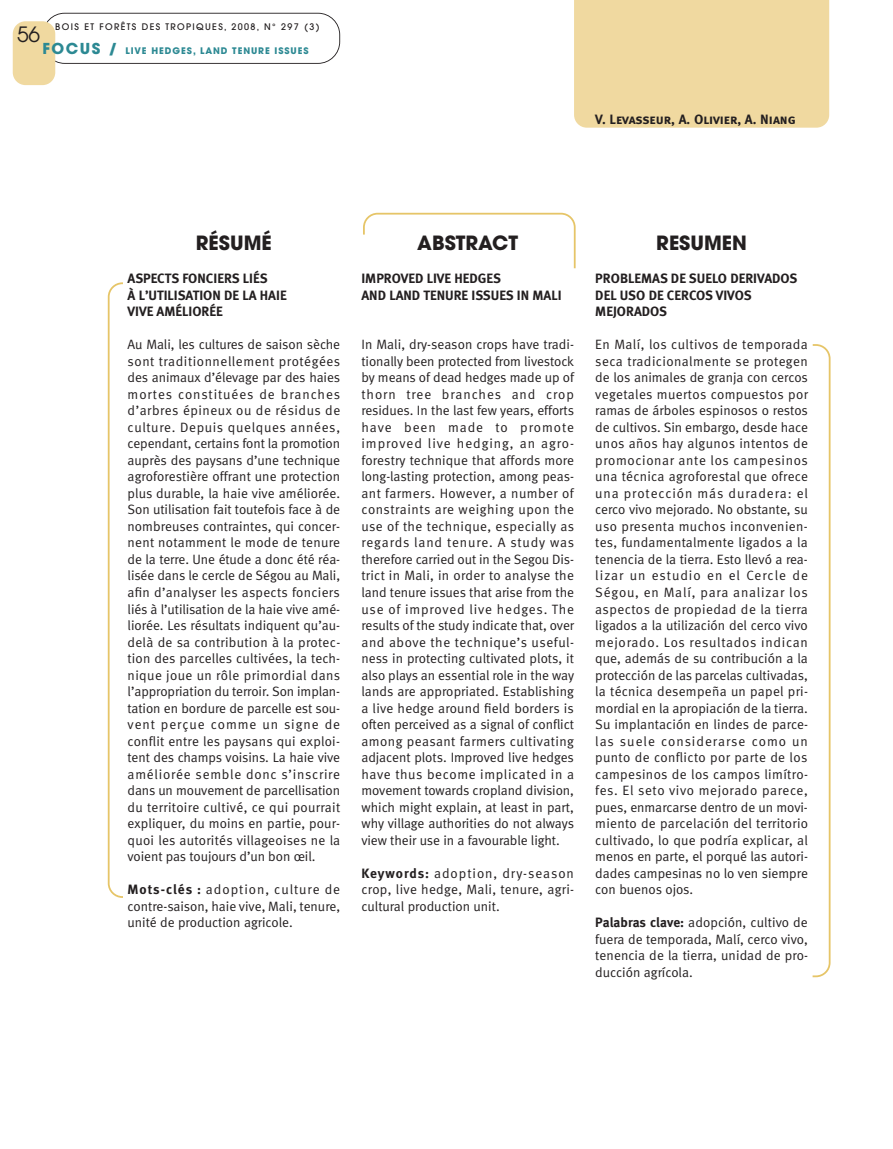
<style>
.page{position:relative;width:893px;height:1149px;background:#fff}
.page>*{position:absolute;margin:0;border:0;box-sizing:border-box;transform-origin:0 0}
.t1{font:21px "Avant Garde";color:#231f20}
.t2{font:700 19.5px "Avant Garde";color:#231f20}
.t3{font:13.5px/16.5px "Meta Normal LF";color:#231f20;text-align:justify}
.t4{font:13.5px/16.5px "Meta Bold LF";color:#231f20}
.t5{font:13.5px "Meta Bold LF Caps";color:#231f20}
.t6{font:500 9px "Avant Garde";letter-spacing:.15em;color:#231f20}
.t7{font:700 9px "Avant Garde";letter-spacing:.1em;color:#2c8993}
.s1{font-size:15px}
.s2{font-family:"Meta Bold LF"}
</style>
<div class="page">
<svg style="left:108px;top:282px;width:15px;height:615px"></svg>
<svg style="left:813px;top:344px;width:17px;height:632px"></svg>
<svg style="left:363px;top:213px;width:213px;height:55px"></svg>
<div style="left:340px;top:234px;width:226px;height:850px;background:#fff"></div>
<svg style="left:46px;top:13px;width:294px;height:51px"></svg>
<div style="left:13px;top:21px;width:42px;height:64px;background:#f0d9a0;border-radius:13px"></div>
<div style="left:574px;top:0;width:255px;height:128px;background:#f0d9a0"></div>
<h1 class="t1" style="left:17px;top:26px;width:25px">56</h1>
<p class="t6" style="left:55px;top:23px;width:266px">BOIS ET FORÊTS DES TROPIQUES, 2008, N° 297 (3)</p>
<p class="t7" style="left:43px;top:47px;width:268px"><span class="s1">FOCUS /</span> LIVE HEDGES, LAND TENURE ISSUES</p>
<p class="t5" style="left:595px;top:115px;width:202px">V. Levasseur, A. Olivier, A. Niang</p>
<h2 class="t2" style="left:196px;top:236px;width:77px">RÉSUMÉ</h2>
<p class="t4" style="left:128px;top:271px;width:161px">ASPECTS FONCIERS LIÉS<br>À L’UTILISATION DE LA HAIE<br>VIVE AMÉLIORÉE</p>
<p class="t3" style="left:128px;top:337px;width:214px">Au Mali, les cultures de saison sèche sont traditionnellement protégées des animaux d’élevage par des haies mortes constituées de branches d’arbres épineux ou de résidus de culture. Depuis quelques années, cependant, certains font la promotion auprès des paysans d’une technique agroforestière offrant une protection plus durable, la haie vive améliorée.<br>Son utilisation fait toutefois face à de nombreuses contraintes, qui concer&shy;nent notamment le mode de tenure de la terre. Une étude a donc été réa&shy;lisée dans le cercle de Ségou au Mali, afin d’analyser les aspects fonciers liés à l’utilisation de la haie vive amé&shy;liorée. Les résultats indiquent qu’au&shy;delà de sa contribution à la protec&shy;tion des parcelles cultivées, la tech&shy;nique joue un rôle primordial dans l’appropriation du terroir. Son implan&shy;tation en bordure de parcelle est sou&shy;vent perçue comme un signe de conflit entre les paysans qui exploi&shy;tent des champs voisins. La haie vive améliorée semble donc s’inscrire dans un mouvement de parcellisation du territoire cultivé, ce qui pourrait expliquer, du moins en partie, pour&shy;quoi les autorités villageoises ne la voient pas toujours d’un bon œil.</p>
<p class="t3" style="left:128px;top:882px;width:214px"><span class="s2">Mots-clés :</span> adoption, culture de contre-saison, haie vive, Mali, tenure, unité de production agricole.</p>
<h2 class="t2" style="left:417px;top:236px;width:102px">ABSTRACT</h2>
<p class="t4" style="left:361px;top:271px;width:202px">IMPROVED LIVE HEDGES<br>AND LAND TENURE ISSUES IN MALI</p>
<p class="t3" style="left:361px;top:337px;width:214px">In Mali, dry-season crops have tradi&shy;tionally been protected from livestock by means of dead hedges made up of thorn tree branches and crop residues. In the last few years, efforts have been made to promote improved live hedging, an agro&shy;forestry technique that affords more long-lasting protection, among peas&shy;ant farmers. However, a number of constraints are weighing upon the use of the technique, especially as regards land tenure. A study was therefore carried out in the Segou Dis&shy;trict in Mali, in order to analyse the land tenure issues that arise from the use of improved live hedges. The results of the study indicate that, over and above the technique’s useful&shy;ness in protecting cultivated plots, it also plays an essential role in the way lands are appropriated. Establishing a live hedge around field borders is often perceived as a signal of conflict among peasant farmers cultivating adjacent plots. Improved live hedges have thus become implicated in a movement towards cropland division, which might explain, at least in part, why village authorities do not always view their use in a favourable light.</p>
<p class="t3" style="left:361px;top:865px;width:214px"><span class="s2">Keywords:</span> adoption, dry-season crop, live hedge, Mali, tenure, agri&shy;cultural production unit.</p>
<h2 class="t2" style="left:656px;top:236px;width:92px">RESUMEN</h2>
<p class="t4" style="left:595px;top:271px;width:204px">PROBLEMAS DE SUELO DERIVADOS<br>DEL USO DE CERCOS VIVOS<br>MEJORADOS</p>
<p class="t3" style="left:595px;top:337px;width:214px">En Malí, los cultivos de temporada seca tradicionalmente se protegen de los animales de granja con cercos vegetales muertos compuestos por ramas de árboles espinosos o restos de cultivos. Sin embargo, desde hace unos años hay algunos intentos de promocionar ante los campesinos una técnica agroforestal que ofrece una protección más duradera: el cerco vivo mejorado. No obstante, su uso presenta muchos inconvenien&shy;tes, fundamentalmente ligados a la tenencia de la tierra. Esto llevó a rea&shy;lizar un estudio en el Cercle de Ségou, en Malí, para analizar los aspectos de propiedad de la tierra ligados a la utilización del cerco vivo mejorado. Los resultados indican que, además de su contribución a la protección de las parcelas cultivadas, la técnica desempeña un papel pri&shy;mordial en la apropiación de la tierra.<br>Su implantación en lindes de parce&shy;las suele considerarse como un punto de conflicto por parte de los campesinos de los campos limítro&shy;fes. El seto vivo mejorado parece, pues, enmarcarse dentro de un movi&shy;miento de parcelación del territorio cultivado, lo que podría explicar, al menos en parte, el porqué las autori&shy;dades campesinas no lo ven siempre con buenos ojos.</p>
<p class="t3" style="left:595px;top:915px;width:214px"><span class="s2">Palabras clave:</span> adopción, cultivo de fuera de temporada, Malí, cerco vivo, tenencia de la tierra, unidad de pro&shy;ducción agrícola.</p>
</div>
